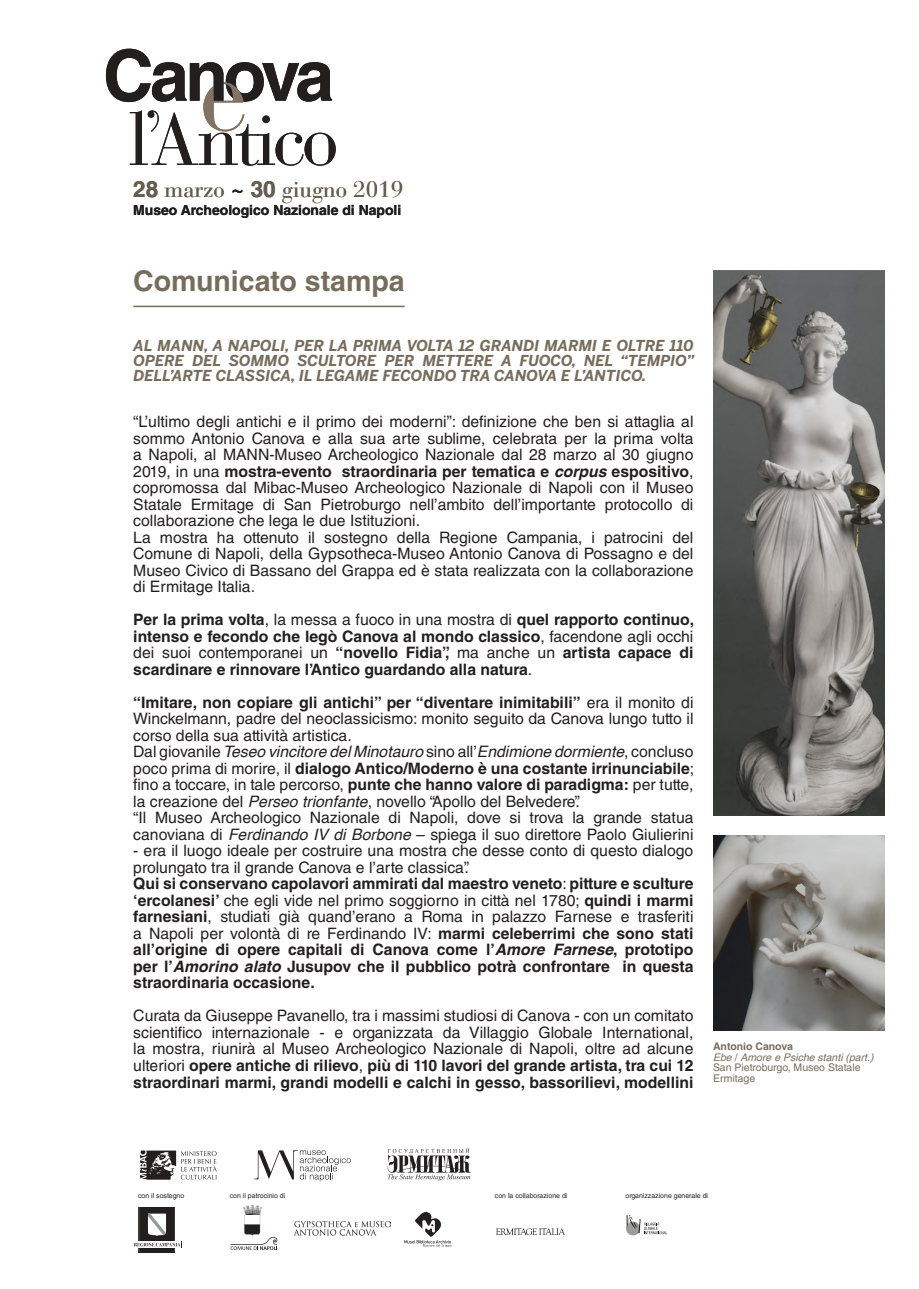
<style>
.page{position:relative;width:919px;height:1289px;background:#fff}
.page>*{position:absolute;margin:0;border:0;box-sizing:border-box;transform-origin:0 0}
.t1{font:700 28.5px "Helvetica LT Std";color:#766d5d}
.t2{font:22.5px "Bauer Bodoni";color:#685e50}
.t3{font:15.75px/16.5px "Helvetica LT Std";color:#241f1f}
.t4{font:700 15.75px/16.5px "Helvetica LT Std";color:#241f1f;text-align:justify}
.t5{font:italic 15.75px "Helvetica";color:#241f1f}
.t6{font:italic 700 15px/15px "Benton Sans";color:#766d5d;text-align:justify}
.t7{font:700 13.95px "Helvetica LT Std";color:#241f1f}
.t8{font:10.5px/10.5px "Helvetica LT Std";color:#766d5d}
.t9{font:italic 10.5px "Helvetica";color:#766d5d}
.t10{font:700 10.5px "Helvetica LT Std";color:#766d5d}
.t11{font:6.9px "Helvetica LT Std";color:#241f1f}
.s1{font-family:"Helvetica LT Std";font-weight:700}
.s2{font-family:"Bauer Bodoni Std";font-weight:700;color:#241f1f}
.s3{font-weight:700}
.s4{font-family:"Helvetica";font-weight:700;font-style:italic}
.s5{font-weight:400}
.s6{font-family:"Helvetica LT Std";font-style:normal}
.s7{font-family:"Helvetica";font-style:italic}
</style>
<div class="page">
<svg style="left:254px;top:1150px;width:97px;height:31px"></svg>
<svg style="left:140px;top:1150px;width:77px;height:29px"></svg>
<svg style="left:134px;top:1207px;width:46px;height:45px"></svg>
<img style="left:144px;top:1209px;width:17px;height:31px">
<svg style="left:231px;top:1214px;width:47px;height:35px"></svg>
<img style="left:243px;top:1205px;width:18px;height:9px">
<img style="left:294px;top:1221px;width:97px;height:14px">
<svg style="left:404px;top:1212px;width:47px;height:35px"></svg>
<svg style="left:387px;top:1148px;width:84px;height:32px"></svg>
<svg style="left:626px;top:1215px;width:41px;height:19px"></svg>
<svg style="left:496px;top:1228px;width:69px;height:6px"></svg>
<svg style="left:106px;top:49px;width:230px;height:117px"></svg>
<hr style="left:133px;top:306px;width:271px;height:1px;background:#766d5d">
<img style="left:713px;top:270px;width:171px;height:545px">
<img style="left:713px;top:835px;width:171px;height:195px">
<h2 class="t2" style="left:133px;top:176px;width:271px"><span class="s1">28</span> marzo <span class="s2">~</span> <span class="s1">30</span> giugno 2019</h2>
<p class="t7" style="left:133px;top:202px;width:269px">Museo Archeologico Nazionale di Napoli</p>
<h1 class="t1" style="left:133px;top:263px;width:273px">Comunicato stampa</h1>
<p class="t6" style="left:133px;top:337px;width:562px">AL MANN, A NAPOLI, PER LA PRIMA VOLTA 12 GRANDI MARMI E OLTRE 110<br>OPERE DEL SOMMO SCULTORE PER METTERE A FUOCO, NEL “TEMPIO” DELL’ARTE CLASSICA, IL LEGAME FECONDO TRA CANOVA E L’ANTICO.</p>
<p class="t3" style="left:133px;top:413px;width:561px">“L’ultimo degli antichi e il primo dei moderni”: definizione che ben si attaglia al sommo Antonio Canova e alla sua arte sublime, celebrata per la prima volta a Napoli, al MANN-Museo Archeologico Nazionale dal 28 marzo al 30 giugno 2019, in una <span class="s3">mostra-evento straordinaria per tematica e</span> <span class="s4">corpus</span> <span class="s3">espositivo</span>, copromossa dal Mibac-Museo Archeologico Nazionale di Napoli con il Museo Statale Ermitage di San Pietroburgo nell’ambito dell’importante protocollo di collaborazione che lega le due Istituzioni.<br>La mostra ha ottenuto il sostegno della Regione Campania, i patrocini del Comune di Napoli, della Gypsotheca-Museo Antonio Canova di Possagno e del Museo Civico di Bassano del Grappa ed è stata realizzata con la collaborazione di Ermitage Italia.</p>
<p class="t4" style="left:133px;top:611px;width:562px">Per la prima volta<span class="s5">, la messa a fuoco in una mostra di</span> quel rapporto continuo, intenso e fecondo che legò Canova al mondo classico<span class="s5">, facendone agli occhi dei suoi contemporanei un</span> “novello Fidia”, <span class="s5">ma anche un</span> artista capace di scardinare e rinnovare l’Antico guardando alla natura<span class="s5">.</span></p>
<p class="t3" style="left:133px;top:694px;width:561px;text-align:justify"><span class="s3">“Imitare, non copiare gli antichi” per “diventare inimitabili”</span> era il monito di Winckelmann, padre del neoclassicismo: monito seguito da Canova lungo tutto il corso della sua attività artistica.</p>
<p class="t5" style="left:133px;top:739px;width:561px"><span class="s6">Dal giovanile</span> Teseo vincitore del Minotauro <span class="s6">sino all’</span>Endimione dormiente<span class="s6">, concluso</span></p>
<p class="t3" style="left:133px;top:760px;width:562px">poco prima di morire, il <span class="s3">dialogo Antico/Moderno è una costante irrinunciabile</span>; fino a toccare, in tale percorso, <span class="s3">punte che hanno valore di paradigma:</span> per tutte, la creazione del <span class="s7">Perseo trionfante</span>, novello “Apollo del Belvedere”.<br>“Il Museo Archeologico Nazionale di Napoli, dove si trova la grande statua canoviana di <span class="s7">Ferdinando IV di Borbone</span> – spiega il suo direttore Paolo Giulierini</p>
<p class="t4" style="left:133px;top:842px;width:561px;text-align:left"><span class="s5">- era il luogo ideale per costruire una mostra che desse conto di questo dialogo prolungato tra il grande Canova e l’arte classica”.<br></span>Qui si conservano capolavori ammirati dal maestro veneto<span class="s5">:</span> pitture e sculture ‘ercolanesi’ <span class="s5">che egli vide nel primo soggiorno in città nel 1780;</span> quindi i marmi farnesiani<span class="s5">, studiati già quand’erano a Roma in palazzo Farnese e trasferiti a Napoli per volontà di re Ferdinando IV:</span> marmi celeberrimi che sono stati all’origine di opere capitali di Canova come l’<span class="s7">Amore Farnese</span>, prototipo per l’<span class="s7">Amorino alato</span> Jusupov che il pubblico potrà confrontare in questa straordinaria occasione.</p>
<p class="t3" style="left:133px;top:1007px;width:561px;text-align:justify">Curata da Giuseppe Pavanello, tra i massimi studiosi di Canova - con un comitato scientifico internazionale - e organizzata da Villaggio Globale International, la mostra, riunirà al Museo Archeologico Nazionale di Napoli, oltre ad alcune ulteriori <span class="s3">opere antiche di rilievo</span>, <span class="s3">più di 110 lavori del grande artista, tra cui 12 straordinari marmi, grandi modelli e calchi in gesso, bassorilievi, modellini</span></p>
<p class="t10" style="left:713px;top:1040px;width:81px">Antonio Canova</p>
<p class="t9" style="left:713px;top:1048px;width:162px">Ebe <span class="s6">/</span> Amore e Psiche stanti (part.)</p>
<p class="t8" style="left:713px;top:1062px;width:149px">San Pietroburgo, Museo Statale<br>Ermitage</p>
<p class="t11" style="left:138px;top:1191px;width:48px">con il sostegno</p>
<p class="t11" style="left:230px;top:1191px;width:57px">con il patrocinio di</p>
<p class="t11" style="left:495px;top:1191px;width:74px">con la collaborazione di</p>
<p class="t11" style="left:625px;top:1191px;width:84px">organizzazione generale di</p>
</div>
